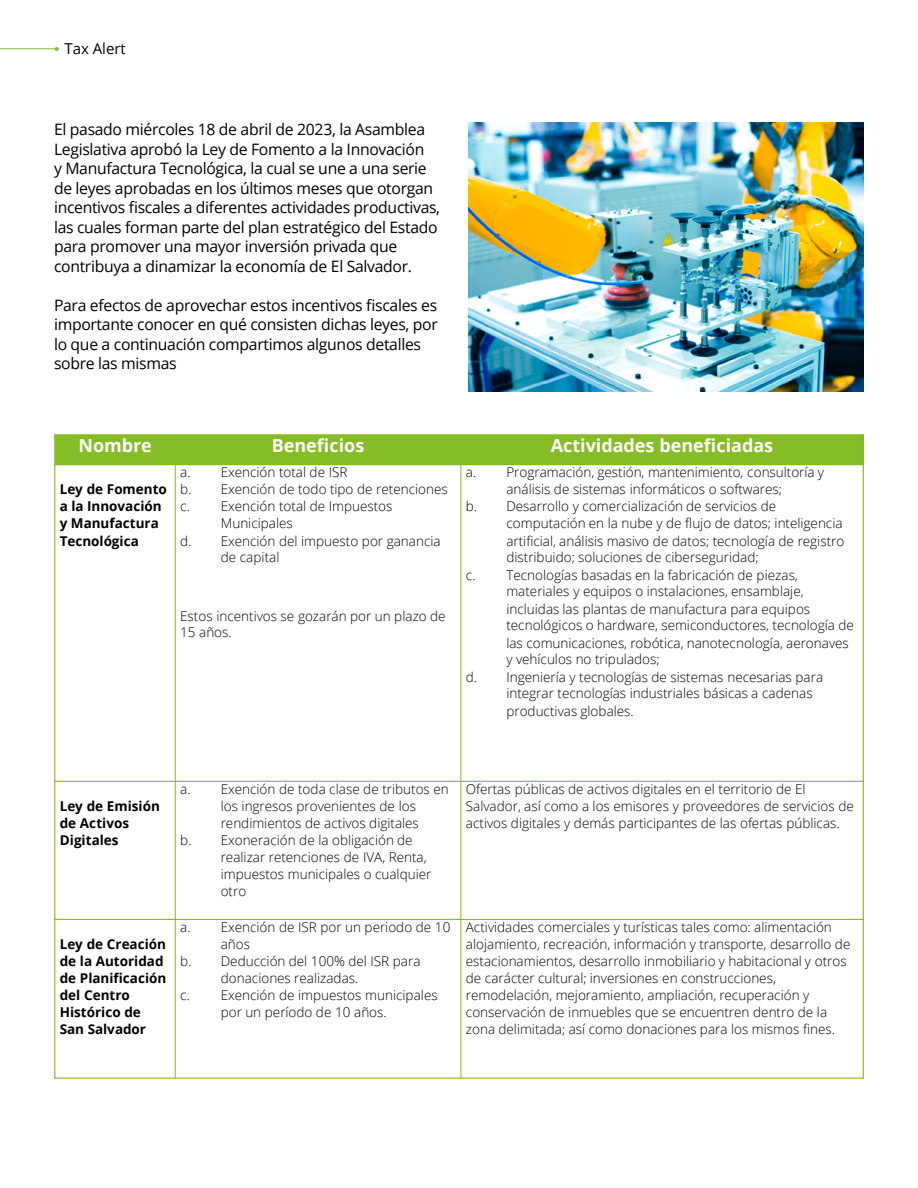
<style>
.page{position:relative;width:918px;height:1188px;background:#fff}
.page>*{position:absolute;margin:0;border:0;box-sizing:border-box;transform-origin:0 0}
.t1{font:700 18px "Open Sans";color:#fff}
.t2{font:15.75px/19.5px "Open Sans";letter-spacing:-.02em;color:#000101}
.t3{font:15px "Open Sans";color:#000101}
.t4{font:300 13.5px/17px "Open Sans";color:#000}
.t5{font:700 13.5px/17.1px "Open Sans";letter-spacing:-.005em;color:#000}
</style>
<div class="page">
<hr style="left:0;top:48px;width:59px;height:1px;background:#87ba40">
<svg style="left:55px;top:47px;width:4px;height:4px"></svg>
<img style="left:468px;top:122px;width:396px;height:269px">
<div style="left:55px;top:435px;width:120px;height:30px;background:#86bc25"></div>
<div style="left:175px;top:435px;width:286px;height:30px;background:#86bc25"></div>
<div style="left:461px;top:435px;width:402px;height:30px;background:#86bc25"></div>
<hr style="left:175px;top:464px;width:1px;height:615px;background:#86bc25">
<hr style="left:461px;top:464px;width:1px;height:615px;background:#86bc25">
<hr style="left:54px;top:464px;width:810px;height:1px;background:#84bb20">
<hr style="left:54px;top:781px;width:810px;height:1px;background:#84bb20">
<hr style="left:54px;top:919px;width:810px;height:1px;background:#84bb20">
<hr style="left:54px;top:434px;width:1px;height:645px;background:#84bb20">
<hr style="left:863px;top:434px;width:1px;height:645px;background:#84bb20">
<hr style="left:54px;top:434px;width:810px;height:1px;background:#84bb20">
<hr style="left:54px;top:1078px;width:810px;height:1px;background:#84bb20">
<p class="t3" style="left:64px;top:38px;width:63px">Tax Alert</p>
<p class="t2" style="left:54px;top:119px;width:388px">El pasado miércoles 18 de abril de 2023, la Asamblea Legislativa aprobó la Ley de Fomento a la Innovación<br>y Manufactura Tecnológica, la cual se une a una serie de leyes aprobadas en los últimos meses que otorgan incentivos fiscales a diferentes actividades productivas, las cuales forman parte del plan estratégico del Estado para promover una mayor inversión privada que contribuya a dinamizar la economía de El Salvador.</p>
<p class="t2" style="left:54px;top:295px;width:385px">Para efectos de aprovechar estos incentivos fiscales es importante conocer en qué consisten dichas leyes, por lo que a continuación compartimos algunos detalles sobre las mismas</p>
<h1 class="t1" style="left:79px;top:433px;width:75px">Nombre</h1>
<h1 class="t1" style="left:272px;top:433px;width:94px">Beneficios</h1>
<h1 class="t1" style="left:551px;top:433px;width:224px">Actividades beneficiadas</h1>
<p class="t5" style="left:60px;top:481px;width:109px">Ley de Fomento a la Innovación y Manufactura<br>Tecnológica</p>
<p class="t4" style="left:180px;top:464px;width:169px">a. Exención total de ISR</p>
<p class="t4" style="left:180px;top:481px;width:269px">b. Exención de todo tipo de retenciones</p>
<p class="t4" style="left:180px;top:498px;width:214px">c. Exención total de Impuestos</p>
<p class="t4" style="left:221px;top:515px;width:74px">Municipales</p>
<p class="t4" style="left:180px;top:532px;width:262px">d. Exención del impuesto por ganancia</p>
<p class="t4" style="left:221px;top:549px;width:60px">de capital</p>
<p class="t4" style="left:466px;top:464px;width:360px">a. Programación, gestión, mantenimiento, consultoría y</p>
<p class="t4" style="left:506px;top:481px;width:277px">análisis de sistemas informáticos o softwares;</p>
<p class="t4" style="left:466px;top:498px;width:312px">b. Desarrollo y comercialización de servicios de</p>
<p class="t4" style="left:506px;top:515px;width:338px">computación en la nube y de flujo de datos; inteligencia</p>
<p class="t4" style="left:506px;top:532px;width:339px">artificial, análisis masivo de datos; tecnología de registro</p>
<p class="t4" style="left:506px;top:549px;width:254px">distribuido; soluciones de ciberseguridad;</p>
<p class="t4" style="left:466px;top:566px;width:334px">c. Tecnologías basadas en la fabricación de piezas,</p>
<p class="t4" style="left:506px;top:583px;width:299px">materiales y equipos o instalaciones, ensamblaje,</p>
<p class="t4" style="left:506px;top:600px;width:305px">incluidas las plantas de manufactura para equipos</p>
<p class="t4" style="left:506px;top:617px;width:349px">tecnológicos o hardware, semiconductores, tecnología de</p>
<p class="t4" style="left:506px;top:634px;width:344px">las comunicaciones, robótica, nanotecnología, aeronaves</p>
<p class="t4" style="left:506px;top:651px;width:155px">y vehículos no tripulados;</p>
<p class="t4" style="left:466px;top:668px;width:359px">d. Ingeniería y tecnologías de sistemas necesarias para</p>
<p class="t4" style="left:506px;top:685px;width:308px">integrar tecnologías industriales básicas a cadenas</p>
<p class="t4" style="left:506px;top:702px;width:129px">productivas globales.</p>
<p class="t4" style="left:180px;top:607px;width:267px">Estos incentivos se gozarán por un plazo de<br>15 años.</p>
<p class="t5" style="left:60px;top:797px;width:102px">Ley de Emisión de Activos<br>Digitales</p>
<p class="t5" style="left:60px;top:935px;width:108px">Ley de Creación de la Autoridad de Planificación del Centro<br>Histórico de<br>San Salvador</p>
<p class="t4" style="left:180px;top:780px;width:270px">a. Exención de toda clase de tributos en</p>
<p class="t4" style="left:221px;top:797px;width:197px">los ingresos provenientes de los</p>
<p class="t4" style="left:221px;top:814px;width:200px">rendimientos de activos digitales</p>
<p class="t4" style="left:180px;top:831px;width:234px">b. Exoneración de la obligación de</p>
<p class="t4" style="left:221px;top:848px;width:207px">realizar retenciones de IVA, Renta,</p>
<p class="t4" style="left:221px;top:865px;width:212px">impuestos municipales o cualquier</p>
<p class="t4" style="left:221px;top:882px;width:27px">otro</p>
<p class="t4" style="left:180px;top:918px;width:272px">a. Exención de ISR por un periodo de 10</p>
<p class="t4" style="left:221px;top:935px;width:31px">años</p>
<p class="t4" style="left:180px;top:952px;width:242px">b. Deducción del 100% del ISR para</p>
<p class="t4" style="left:221px;top:969px;width:139px">donaciones realizadas.</p>
<p class="t4" style="left:180px;top:987px;width:259px">c. Exención de impuestos municipales</p>
<p class="t4" style="left:221px;top:1003px;width:167px">por un período de 10 años.</p>
<p class="t4" style="left:466px;top:780px;width:390px">Ofertas públicas de activos digitales en el territorio de El<br>Salvador, así como a los emisores y proveedores de servicios de activos digitales y demás participantes de las ofertas públicas.</p>
<p class="t4" style="left:466px;top:918px;width:386px">Actividades comerciales y turísticas tales como: alimentación alojamiento, recreación, información y transporte, desarrollo de estacionamientos, desarrollo inmobiliario y habitacional y otros de carácter cultural; inversiones en construcciones, remodelación, mejoramiento, ampliación, recuperación y conservación de inmuebles que se encuentren dentro de la zona delimitada; así como donaciones para los mismos fines.</p>
</div>
